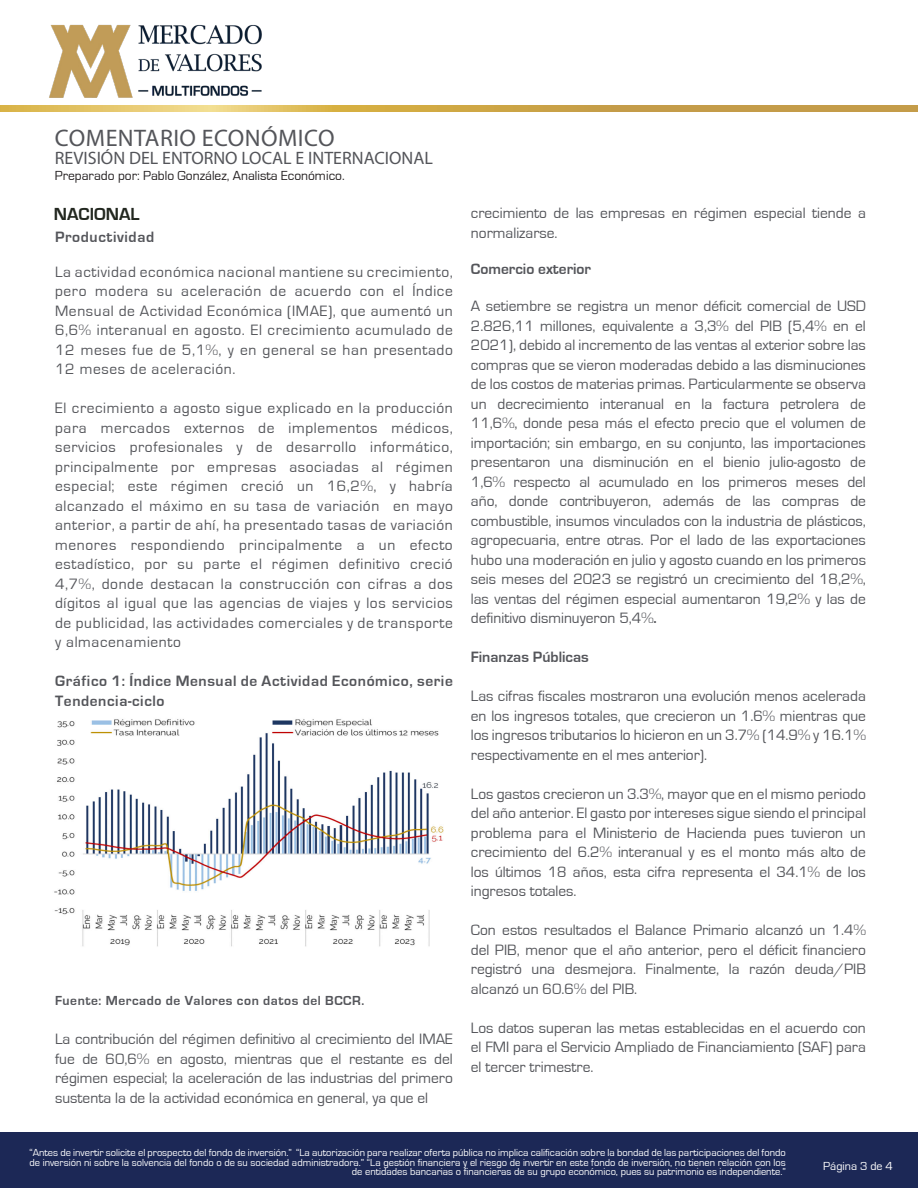
<style>
.page{position:relative;width:918px;height:1188px;background:#fff}
.page>*{position:absolute;margin:0;border:0;box-sizing:border-box;transform-origin:0 0}
.t1{font:24px "Myriad Pro";letter-spacing:.02em;color:#54555a}
.t2{font:18px/18px "Myriad Pro";letter-spacing:.02em;color:#54555a}
.t3{font:18px "Myriad Pro";color:#54555a}
.t4{font:700 18px "Eurostile";color:#22271f}
.t5{font:15.45px/19.5px "Eurostile";color:#54555a;text-align:justify}
.t6{font:700 15.45px/19.5px "Eurostile";letter-spacing:.04em;color:#54555a}
.t7{font:700 15.45px "Eurostile";color:#54555a}
.t8{font:13.5px "Eurostile";color:#231f20}
.t9{font:700 13.5px "Eurostile";letter-spacing:.04em;color:#54555a}
.t10{font:12px "Eurostile";color:#fff}
.t11{font:10.5px/9.4px "Eurostile";color:#fff;text-align:right}
.s1{font-weight:700}
</style>
<div class="page">
<div style="left:0;top:1132px;width:918px;height:56px;background:#1c2856"></div>
<svg style="left:0;top:106px;width:918px;height:6px"></svg>
<img style="left:15px;top:24px;width:289px;height:88px">
<img style="left:54px;top:719px;width:390px;height:228px">
<p class="t2" style="left:54px;top:123px;width:318px">FONDO DE INGRESO CERRADO DÓLARES<br>NO DIVERSIFICADO1<br>AAA/V6 (CRI)*</p>
<p class="t1" style="left:55px;top:123px;width:281px">COMENTARIO ECONÓMICO</p>
<p class="t3" style="left:55px;top:147px;width:380px">REVISIÓN DEL ENTORNO LOCAL E INTERNACIONAL</p>
<p class="t8" style="left:55px;top:169px;width:291px">Preparado por: Pablo González, Analista Económico.</p>
<p class="t4" style="left:54px;top:204px;width:87px">NACIONAL</p>
<p class="t6" style="left:55px;top:227px;width:101px">Productividad</p>
<p class="t5" style="left:55px;top:262px;width:399px">La actividad económica nacional mantiene su crecimiento, pero modera su aceleración de acuerdo con el Índice Mensual de Actividad Económica (IMAE), que aumentó un 6,6% interanual en agosto. El crecimiento acumulado de 12 meses fue de 5,1%, y en general se han presentado 12 meses de aceleración.</p>
<p class="t5" style="left:55px;top:399px;width:399px">El crecimiento a agosto sigue explicado en la producción para mercados externos de implementos médicos, servicios profesionales y de desarrollo informático, principalmente por empresas asociadas al régimen especial; este régimen creció un 16,2%, y habría alcanzado el máximo en su tasa de variación en mayo anterior, a partir de ahí, ha presentado tasas de variación menores respondiendo principalmente a un efecto estadístico, por su parte el régimen definitivo creció 4,7%, donde destacan la construcción con cifras a dos dígitos al igual que las agencias de viajes y los servicios de publicidad, las actividades comerciales y de transporte y almacenamiento</p>
<p class="t6" style="left:55px;top:672px;width:399px">Gráfico 1: Índice Mensual de Actividad Económico, serie<br>Tendencia-ciclo</p>
<p class="t9" style="left:55px;top:993px;width:311px">Fuente: Mercado de Valores con datos del BCCR.</p>
<p class="t5" style="left:55px;top:1030px;width:399px">La contribución del régimen definitivo al crecimiento del IMAE fue de 60,6% en agosto, mientras que el restante es del régimen especial; la aceleración de las industrias del primero sustenta la de la actividad económica en general, ya que el</p>
<p class="t5" style="left:471px;top:204px;width:397px">crecimiento de las empresas en régimen especial tiende a normalizarse.</p>
<p class="t7" style="left:471px;top:260px;width:122px">Comercio exterior</p>
<p class="t5" style="left:471px;top:297px;width:397px">A setiembre se registra un menor déficit comercial de USD 2.826,11 millones, equivalente a 3,3% del PIB (5,4% en el 2021), debido al incremento de las ventas al exterior sobre las compras que se vieron moderadas debido a las disminuciones de los costos de materias primas. Particularmente se observa</p>
<p class="t5" style="left:471px;top:394px;width:397px">un decrecimiento interanual en la factura petrolera de 11,6%, donde pesa más el efecto precio que el volumen de importación; sin embargo, en su conjunto, las importaciones presentaron una disminución en el bienio julio-agosto de 1,6% respecto al acumulado en los primeros meses del año, donde contribuyeron, además de las compras de combustible, insumos vinculados con la industria de plásticos, agropecuaria, entre otras. Por el lado de las exportaciones hubo una moderación en julio y agosto cuando en los primeros seis meses del 2023 se registró un crecimiento del 18,2%, las ventas del régimen especial aumentaron 19,2% y las de definitivo disminuyeron 5,4%<span class="s1">.</span></p>
<p class="t7" style="left:471px;top:649px;width:119px">Finanzas Públicas</p>
<p class="t5" style="left:471px;top:687px;width:397px">Las cifras fiscales mostraron una evolución menos acelerada en los ingresos totales, que crecieron un 1.6% mientras que los ingresos tributarios lo hicieron en un 3.7% (14.9% y 16.1% respectivamente en el mes anterior).</p>
<p class="t5" style="left:471px;top:784px;width:397px">Los gastos crecieron un 3.3%, mayor que en el mismo periodo del año anterior. El gasto por intereses sigue siendo el principal problema para el Ministerio de Hacienda pues tuvieron un crecimiento del 6.2% interanual y es el monto más alto de los últimos 18 años, esta cifra representa el 34.1% de los ingresos totales.</p>
<p class="t5" style="left:471px;top:921px;width:397px">Con estos resultados el Balance Primario alcanzó un 1.4% del PIB, menor que el año anterior, pero el déficit financiero registró una desmejora. Finalmente, la razón deuda/PIB alcanzó un 60.6% del PIB.</p>
<p class="t5" style="left:471px;top:1018px;width:397px">Los datos superan las metas establecidas en el acuerdo con el FMI para el Servicio Ampliado de Financiamiento (SAF) para el tercer trimestre.</p>
<p class="t11" style="left:29px;top:1148px;width:758px">“Antes de invertir solicite el prospecto del fondo de inversión.” “La autorización para realizar oferta pública no implica calificación sobre la bondad de las participaciones del fondo de inversión ni sobre la solvencia del fondo o de su sociedad administradora.” “La gestión financiera y el riesgo de invertir en este fondo de inversión, no tienen relación con los de entidades bancarias o financieras de su grupo económico, pues su patrimonio es independiente.”</p>
<p class="t10" style="left:823px;top:1157px;width:71px">Página 2 de 4</p>
<p class="t10" style="left:823px;top:1159px;width:71px">Página 3 de 4</p>
</div>
